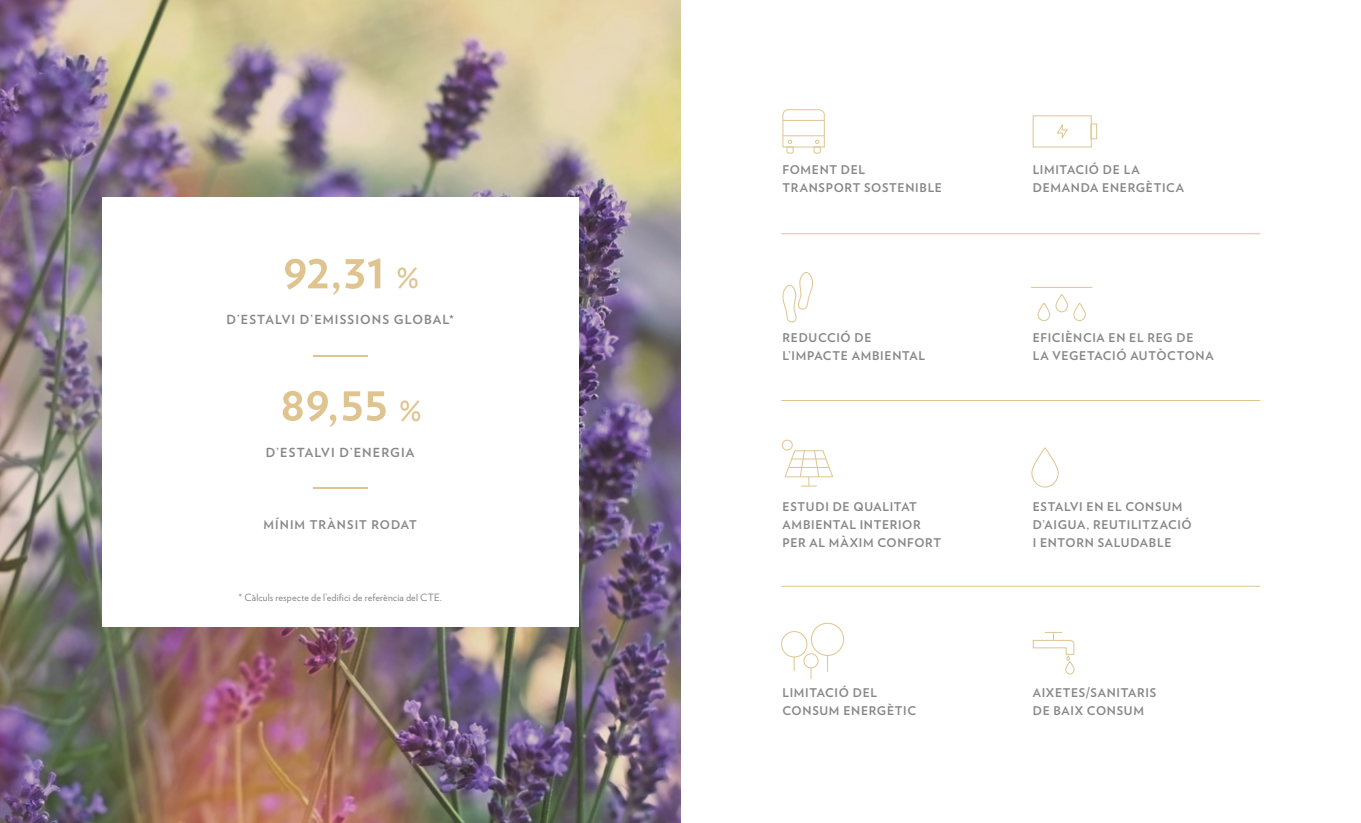
<style>
.page{position:relative;width:1361px;height:823px;background:#fff}
.page>*{position:absolute;margin:0;border:0;box-sizing:border-box;transform-origin:0 0}
.t1{font:700 50px "Verlag";color:#dfc490}
.t2{font:700 12.5px "Verlag";letter-spacing:.09em;color:#878787}
.t3{font:700 12px/18px "Verlag";letter-spacing:.055em;color:#878787}
.t4{font:700 12px "Verlag";letter-spacing:.09em;color:#878787}
.t5{font:10px "Verlag";letter-spacing:.01em;color:#878787}
.s1{font-weight:400;font-size:35px}
</style>
<div class="page">
<img style="left:0;top:0;width:680px;height:822px">
<div style="left:102px;top:196px;width:476px;height:430px;background:#fff"></div>
<hr style="left:313px;top:355px;width:55px;height:1px;background:#dfc490">
<hr style="left:313px;top:487px;width:55px;height:1px;background:#dfc490">
<hr style="left:1031px;top:287px;width:61px;height:1px;background:#dfc490">
<svg style="left:1037px;top:294px;width:49px;height:27px"></svg>
<svg style="left:782px;top:272px;width:31px;height:51px"></svg>
<hr style="left:781px;top:400px;width:479px;height:1px;background:#dfc490">
<hr style="left:781px;top:233px;width:479px;height:1px;background:#dfc490">
<hr style="left:781px;top:585px;width:479px;height:1px;background:#dfc490">
<div style="left:1032px;top:115px;width:59px;height:32px;border:1px solid #dfc490"></div>
<div style="left:1090px;top:123px;width:7px;height:16px;border:1px solid #dfc490"></div>
<svg style="left:1057px;top:123px;width:11px;height:16px"></svg>
<svg style="left:782px;top:109px;width:43px;height:45px"></svg>
<svg style="left:783px;top:449px;width:50px;height:37px"></svg>
<div style="left:782px;top:439px;width:11px;height:11px;border:1px solid #dfc490;border-radius:50%"></div>
<svg style="left:1031px;top:447px;width:28px;height:40px"></svg>
<svg style="left:1032px;top:632px;width:43px;height:42px"></svg>
<svg style="left:793px;top:657px;width:1px;height:13px"></svg>
<div style="left:781px;top:630px;width:26px;height:27px;border:1px solid #dfc490;border-radius:50%"></div>
<div style="left:803px;top:653px;width:15px;height:15px;border:1px solid #dfc490;border-radius:50%"></div>
<div style="left:811px;top:622px;width:33px;height:33px;border:1px solid #dfc490;border-radius:50%"></div>
<svg style="left:827px;top:655px;width:1px;height:16px"></svg>
<h1 class="t1" style="left:282px;top:231px;width:138px">92,31 <span class="s1">%</span></h1>
<p class="t2" style="left:226px;top:310px;width:229px">D’ESTALVI D’EMISSIONS GLOBAL*</p>
<h1 class="t1" style="left:280px;top:363px;width:144px">89,55 <span class="s1">%</span></h1>
<p class="t2" style="left:266px;top:442px;width:150px">D’ESTALVI D’ENERGIA</p>
<p class="t4" style="left:263px;top:514px;width:155px">MÍNIM TRÀNSIT RODAT</p>
<p class="t5" style="left:238px;top:589px;width:205px">* Càlculs respecte de l’edifici de referència del CTE.</p>
<p class="t3" style="left:782px;top:160px;width:161px">FOMENT DEL<br>TRANSPORT SOSTENIBLE</p>
<p class="t3" style="left:1032px;top:160px;width:153px">LIMITACIÓ DE LA<br>DEMANDA ENERGÈTICA</p>
<p class="t3" style="left:782px;top:328px;width:144px">REDUCCIÓ DE<br>L’IMPACTE AMBIENTAL</p>
<p class="t3" style="left:1032px;top:328px;width:182px">EFICIÈNCIA EN EL REG DE<br>LA VEGETACIÓ AUTÒCTONA</p>
<p class="t3" style="left:782px;top:496px;width:160px">ESTUDI DE QUALITAT<br>AMBIENTAL INTERIOR<br>PER AL MÀXIM CONFORT</p>
<p class="t3" style="left:1032px;top:496px;width:161px">ESTALVI EN EL CONSUM<br>D’AIGUA, REUTILITZACIÓ<br>I ENTORN SALUDABLE</p>
<p class="t3" style="left:782px;top:682px;width:135px">LIMITACIÓ DEL<br>CONSUM ENERGÈTIC</p>
<p class="t3" style="left:1032px;top:682px;width:125px">AIXETES/SANITARIS<br>DE BAIX CONSUM</p>
</div>
